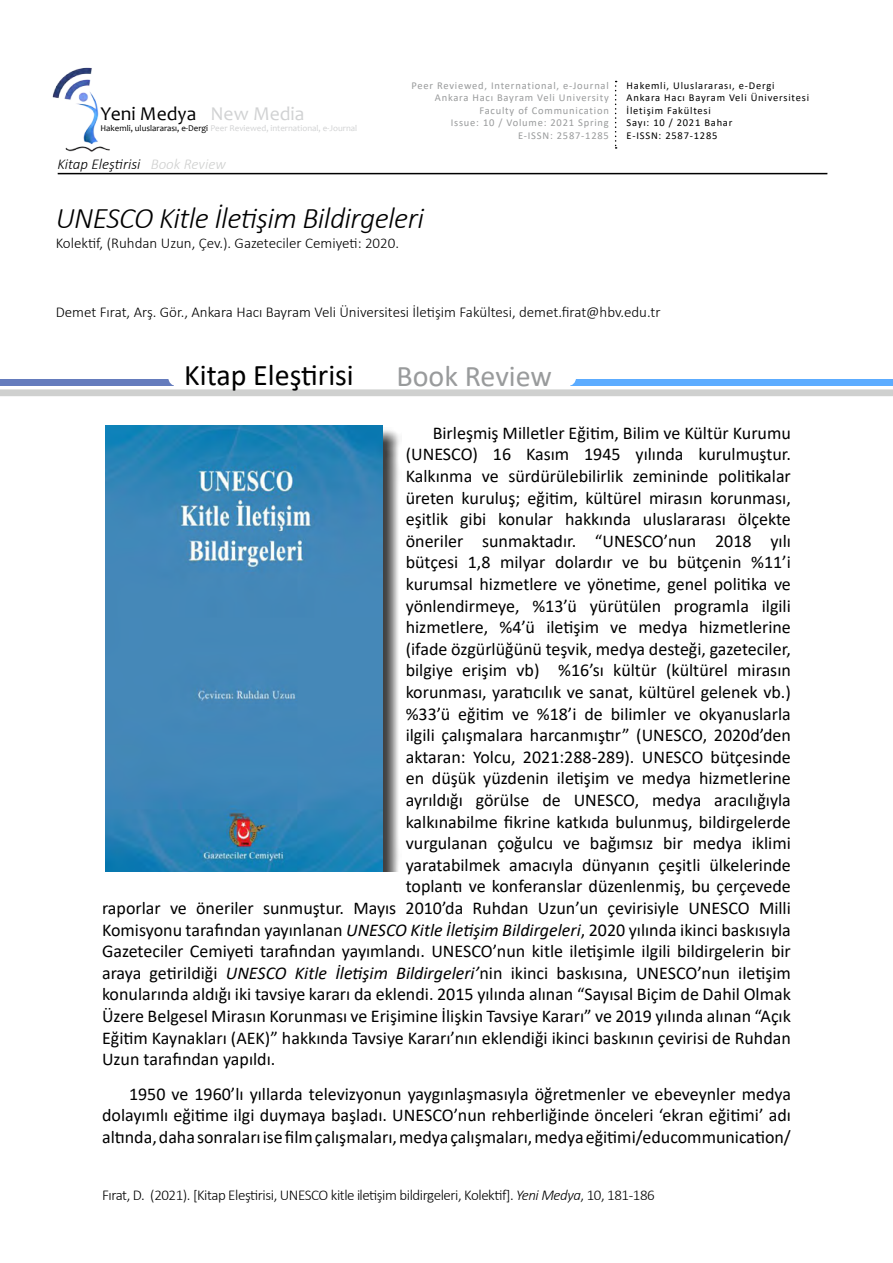
<style>
.page{position:relative;width:893px;height:1263px;background:#fff}
.page>*{position:absolute;margin:0;border:0;box-sizing:border-box;transform-origin:0 0}
.t1{font:italic 300 30px "Calibri";letter-spacing:-.02em;color:#000}
.t2{font:30px "Calibri";color:#000}
.t3{font:30px "Calibri";color:#999b9c}
.t4{font:19.65px "Candara";color:#000}
.t5{font:19.65px "Candara";color:#d1d2d3}
.t6{font:18px/21.6px "Calibri";color:#000;text-align:justify}
.t7{font:300 15px "Calibri";letter-spacing:-.005em;color:#000}
.t8{font:300 15px "Calibri";letter-spacing:-.03em;color:#000}
.t9{font:italic 300 15px "Calibri";color:#000}
.t10{font:10.5px/12.6px "Calibri";letter-spacing:.075em;color:#999b9c;text-align:right}
.t11{font:10.5px/12.6px "Calibri";letter-spacing:.075em;color:#000}
.t12{font:8.85px "Candara";color:#d1d2d3}
.s1{color:#000}
.s2{color:#cfd0cf}
.s3{font-style:italic}
</style>
<div class="page">
<svg style="left:0;top:389px;width:893px;height:7px;background:#d1d2d1"></svg>
<div style="left:571px;top:379px;width:322px;height:7px;background:#5cacff"></div>
<div style="left:0;top:379px;width:174px;height:7px;background:#657cbd"></div>
<div style="left:168px;top:370px;width:17px;height:16px;background:#fff;border-radius:50%"></div>
<div style="left:560px;top:370px;width:16px;height:16px;background:#fff;border-radius:50%"></div>
<hr style="left:0;top:173px;width:893px;height:1px;background:#000">
<svg style="left:827px;top:172px;width:66px;height:3px"></svg>
<svg style="left:0;top:172px;width:58px;height:3px"></svg>
<svg style="left:615px;top:81px;width:2px;height:68px"></svg>
<img style="left:52px;top:67px;width:58px;height:85px">
<div style="left:107px;top:427px;width:294px;height:445px;background:#000;opacity:.75"></div>
<img style="left:105px;top:425px;width:277px;height:447px">
<p class="t4" style="left:100px;top:101px;width:97px">Yeni Medya</p>
<p class="t5" style="left:210px;top:101px;width:96px">New Media</p>
<p class="t12" style="left:100px;top:122px;width:258px"><span class="s1">Hakemli, uluslararası, e-Dergi</span> Peer Reviewed, international, e-Journal</p>
<p class="t9" style="left:57px;top:154px;width:170px">Kitap Eleştirisi <span class="s2">Book Review</span></p>
<p class="t10" style="left:411px;top:79px;width:199px">Peer Reviewed, International, e-Journal<br>Ankara Hacı Bayram Veli University<br>Faculty of Communication<br>Issue: 10 / Volume: 2021 Spring<br>E-ISSN: 2587-1285</p>
<h1 class="t1" style="left:56px;top:199px;width:370px">UNESCO Kitle İletişim Bildirgeleri</h1>
<p class="t7" style="left:56px;top:234px;width:345px">Kolektif, (Ruhdan Uzun, Çev.). Gazeteciler Cemiyeti: 2020.</p>
<p class="t11" style="left:627px;top:79px;width:184px">Hakemli, Uluslararası, e-Dergi<br>Ankara Hacı Bayram Veli Üniversitesi<br>İletişim Fakültesi<br>Sayı: 10 / 2021 Bahar<br>E-ISSN: 2587-1285</p>
<p class="t7" style="left:56px;top:302px;width:606px">Demet Fırat, Arş. Gör., Ankara Hacı Bayram Veli Üniversitesi İletişim Fakültesi, demet.firat@hbv.edu.tr</p>
<h1 class="t2" style="left:184px;top:354px;width:171px">Kitap Eleştirisi</h1>
<h1 class="t3" style="left:396px;top:355px;width:157px">Book Review</h1>
<p class="t6" style="left:433px;top:421px;width:360px">Birleşmiş Milletler Eğitim, Bilim ve Kültür Kurumu</p>
<p class="t6" style="left:406px;top:443px;width:387px">(UNESCO) 16 Kasım 1945 yılında kurulmuştur.</p>
<p class="t6" style="left:406px;top:465px;width:387px">Kalkınma ve sürdürülebilirlik zemininde politikalar</p>
<p class="t6" style="left:406px;top:486px;width:387px">üreten kuruluş; eğitim, kültürel mirasın korunması,</p>
<p class="t6" style="left:406px;top:508px;width:387px">eşitlik gibi konular hakkında uluslararası ölçekte</p>
<p class="t6" style="left:406px;top:529px;width:387px">öneriler sunmaktadır. “UNESCO’nun 2018 yılı</p>
<p class="t6" style="left:406px;top:551px;width:387px">bütçesi 1,8 milyar dolardır ve bu bütçenin %11’i</p>
<p class="t6" style="left:406px;top:573px;width:387px">kurumsal hizmetlere ve yönetime, genel politika ve</p>
<p class="t6" style="left:406px;top:594px;width:387px">yönlendirmeye, %13’ü yürütülen programla ilgili</p>
<p class="t6" style="left:406px;top:616px;width:387px">hizmetlere, %4’ü iletişim ve medya hizmetlerine</p>
<p class="t6" style="left:406px;top:637px;width:387px">(ifade özgürlüğünü teşvik, medya desteği, gazeteciler,</p>
<p class="t6" style="left:406px;top:659px;width:387px">bilgiye erişim vb) %16’sı kültür (kültürel mirasın</p>
<p class="t6" style="left:406px;top:681px;width:387px">korunması, yaratıcılık ve sanat, kültürel gelenek vb.)</p>
<p class="t6" style="left:406px;top:702px;width:387px">%33’ü eğitim ve %18’i de bilimler ve okyanuslarla</p>
<p class="t6" style="left:406px;top:724px;width:387px">ilgili çalışmalara harcanmıştır” (UNESCO, 2020d’den</p>
<p class="t6" style="left:406px;top:745px;width:387px">aktaran: Yolcu, 2021:288-289). UNESCO bütçesinde</p>
<p class="t6" style="left:406px;top:767px;width:387px">en düşük yüzdenin iletişim ve medya hizmetlerine</p>
<p class="t6" style="left:406px;top:789px;width:387px">ayrıldığı görülse de UNESCO, medya aracılığıyla</p>
<p class="t6" style="left:406px;top:810px;width:387px">kalkınabilme fikrine katkıda bulunmuş, bildirgelerde</p>
<p class="t6" style="left:406px;top:832px;width:387px">vurgulanan çoğulcu ve bağımsız bir medya iklimi</p>
<p class="t6" style="left:406px;top:853px;width:387px">yaratabilmek amacıyla dünyanın çeşitli ülkelerinde</p>
<p class="t6" style="left:406px;top:875px;width:387px">toplantı ve konferanslar düzenlenmiş, bu çerçevede</p>
<p class="t6" style="left:102px;top:897px;width:690px">raporlar ve öneriler sunmuştur. Mayıs 2010’da Ruhdan Uzun’un çevirisiyle UNESCO Milli</p>
<p class="t6" style="left:102px;top:918px;width:690px">Komisyonu tarafından yayınlanan <span class="s3">UNESCO Kitle İletişim Bildirgeleri</span>, 2020 yılında ikinci baskısıyla</p>
<p class="t6" style="left:102px;top:940px;width:690px">Gazeteciler Cemiyeti tarafından yayımlandı. UNESCO’nun kitle iletişimle ilgili bildirgelerin bir</p>
<p class="t6" style="left:102px;top:961px;width:690px">araya getirildiği <span class="s3">UNESCO Kitle İletişim Bildirgeleri’</span>nin ikinci baskısına, UNESCO’nun iletişim</p>
<p class="t6" style="left:102px;top:983px;width:690px">konularında aldığı iki tavsiye kararı da eklendi. 2015 yılında alınan “Sayısal Biçim de Dahil Olmak</p>
<p class="t6" style="left:102px;top:1005px;width:690px">Üzere Belgesel Mirasın Korunması ve Erişimine İlişkin Tavsiye Kararı” ve 2019 yılında alınan “Açık</p>
<p class="t6" style="left:102px;top:1026px;width:690px">Eğitim Kaynakları (AEK)” hakkında Tavsiye Kararı’nın eklendiği ikinci baskının çevirisi de Ruhdan</p>
<p class="t6" style="left:102px;top:1048px;width:175px">Uzun tarafından yapıldı.</p>
<p class="t6" style="left:102px;top:1082px;width:690px;text-indent:27px">1950 ve 1960’lı yıllarda televizyonun yaygınlaşmasıyla öğretmenler ve ebeveynler medya dolayımlı eğitime ilgi duymaya başladı. UNESCO’nun rehberliğinde önceleri ‘ekran eğitimi’ adı altında, daha sonraları ise film çalışmaları, medya çalışmaları, medya eğitimi/educommunication/</p>
<p class="t8" style="left:102px;top:1185px;width:554px">Fırat, D. (2021). [Kitap Eleştirisi, UNESCO kitle iletişim bildirgeleri, Kolektif]. <span class="s3">Yeni Medya</span>, 10, 181-186</p>
<p class="t7" style="left:362px;top:1186px;width:5px">̇</p>
</div>
